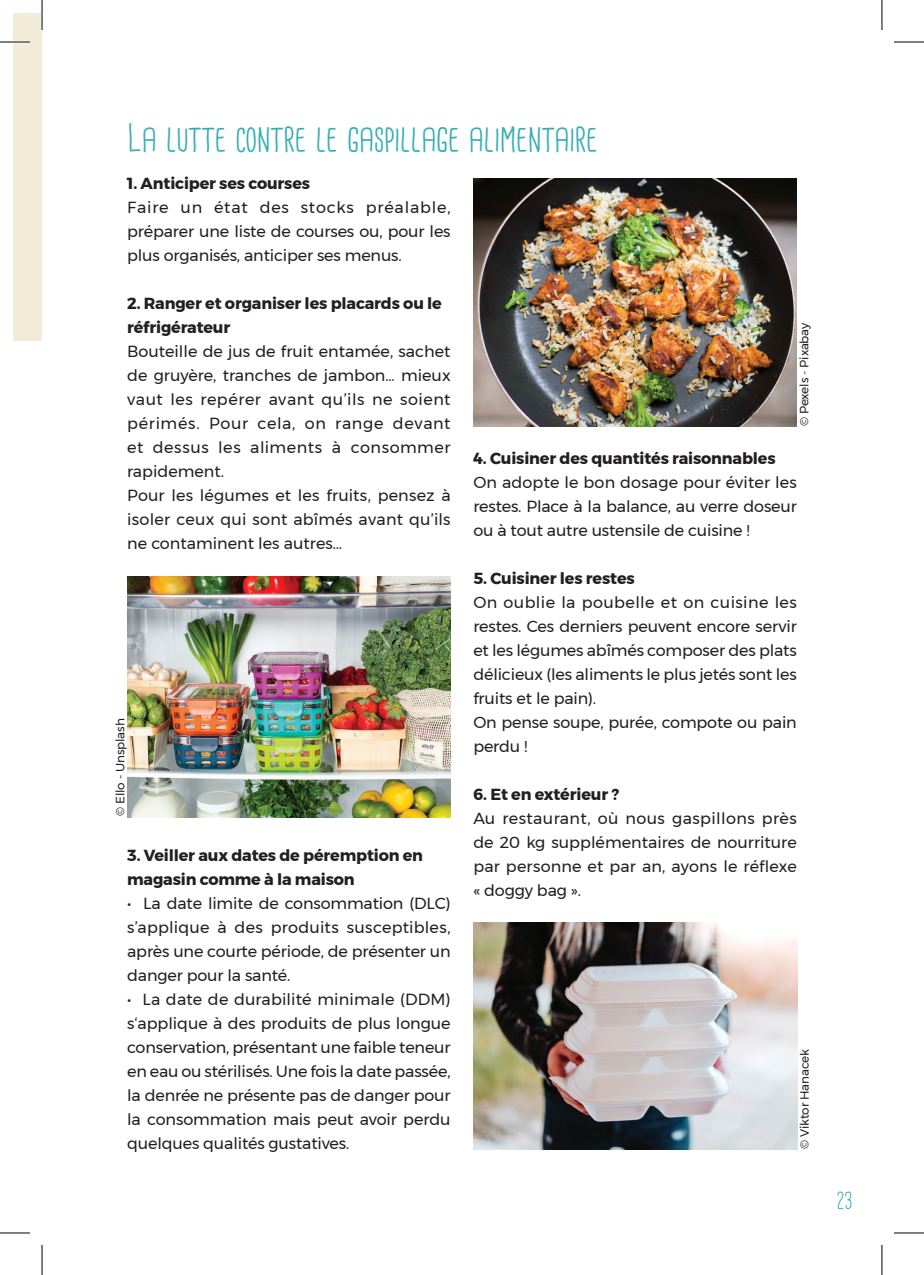
<style>
.page{position:relative;width:924px;height:1275px;background:#fff}
.page>*{position:absolute;margin:0;border:0;box-sizing:border-box;transform-origin:0 0}
.t1{font:38px "Cardenio Modern";color:#36aeb4}
.t2{font:22px "Cardenio Modern";color:#36aeb4}
.t3{font:16px/24px "Montserrat";letter-spacing:-.01em;color:#231f20;text-align:justify}
.t4{font:16px/24px "Montserrat";letter-spacing:.01em;color:#231f20}
.t5{font:700 16px/24px "Montserrat";letter-spacing:-.01em;color:#231f20}
.t6{font:12px "Montserrat";letter-spacing:-.01em;color:#231f20}
</style>
<div class="page">
<div style="left:14px;top:14px;width:28px;height:327px;background:#f1ebd8"></div>
<img style="left:127px;top:576px;width:323px;height:241px">
<img style="left:473px;top:178px;width:323px;height:248px">
<img style="left:473px;top:922px;width:323px;height:227px">
<hr style="left:0;top:41px;width:30px;height:2px;background:#fff">
<hr style="left:41px;top:0;width:2px;height:30px;background:#fff">
<hr style="left:0;top:42px;width:30px;height:1px;background:#000">
<hr style="left:893px;top:42px;width:30px;height:1px;background:#000">
<hr style="left:0;top:1232px;width:30px;height:1px;background:#000">
<hr style="left:893px;top:1232px;width:30px;height:1px;background:#000">
<hr style="left:42px;top:0;width:1px;height:30px;background:#000">
<hr style="left:42px;top:1245px;width:1px;height:30px;background:#000">
<hr style="left:881px;top:0;width:1px;height:30px;background:#000">
<hr style="left:881px;top:1245px;width:1px;height:30px;background:#000">
<h1 class="t1" style="left:127px;top:119px;width:472px">La lutte contre le gaspillage alimentaire</h1>
<p class="t5" style="left:127px;top:171px;width:184px">1. Anticiper ses courses</p>
<p class="t3" style="left:127px;top:195px;width:325px">Faire un état des stocks préalable, préparer une liste de courses ou, pour les plus organisés, anticiper ses menus.</p>
<p class="t5" style="left:127px;top:291px;width:316px">2. Ranger et organiser les placards ou le réfrigérateur</p>
<p class="t4" style="left:127px;top:339px;width:325px">Bouteille de jus de fruit entamée, sachet de gruyère, tranches de jambon… mieux vaut les repérer avant qu’ils ne soient périmés. Pour cela, on range devant et dessus les aliments à consommer rapidement.<br>Pour les légumes et les fruits, pensez à isoler ceux qui sont abîmés avant qu’ils ne contaminent les autres…</p>
<p class="t6" style="left:794px;top:426px;width:105px;rotate:-90deg">© Pexels - Pixabay</p>
<p class="t5" style="left:473px;top:447px;width:304px">4. Cuisiner des quantités raisonnables</p>
<p class="t3" style="left:473px;top:470px;width:325px">On adopte le bon dosage pour éviter les restes. Place à la balance, au verre doseur ou à tout autre ustensile de cuisine !</p>
<p class="t5" style="left:473px;top:567px;width:163px">5. Cuisiner les restes</p>
<p class="t3" style="left:473px;top:590px;width:325px;text-align:left">On oublie la poubelle et on cuisine les restes. Ces derniers peuvent encore servir et les légumes abîmés composer des plats délicieux (les aliments le plus jetés sont les fruits et le pain).<br>On pense soupe, purée, compote ou pain perdu !</p>
<p class="t5" style="left:473px;top:783px;width:147px">6. Et en extérieur ?</p>
<p class="t3" style="left:473px;top:806px;width:325px">Au restaurant, où nous gaspillons près de 20 kg supplémentaires de nourriture par personne et par an, ayons le réflexe « doggy bag ».</p>
<p class="t6" style="left:111px;top:816px;width:99px;rotate:-90deg">© Ello - Unsplash</p>
<p class="t5" style="left:127px;top:843px;width:297px">3. Veiller aux dates de péremption en magasin comme à la maison</p>
<p class="t3" style="left:127px;top:891px;width:325px">• La date limite de consommation (DLC) s’applique à des produits susceptibles, après une courte période, de présenter un danger pour la santé.</p>
<p class="t3" style="left:127px;top:987px;width:325px">• La date de durabilité minimale (DDM) s‘applique à des produits de plus longue conservation, présentant une faible teneur en eau ou stérilisés. Une fois la date passée, la denrée ne présente pas de danger pour la consommation mais peut avoir perdu quelques qualités gustatives.</p>
<p class="t6" style="left:795px;top:1149px;width:102px;rotate:-90deg">© Viktor Hanacek</p>
<h2 class="t2" style="left:836px;top:1189px;width:17px">23</h2>
</div>
